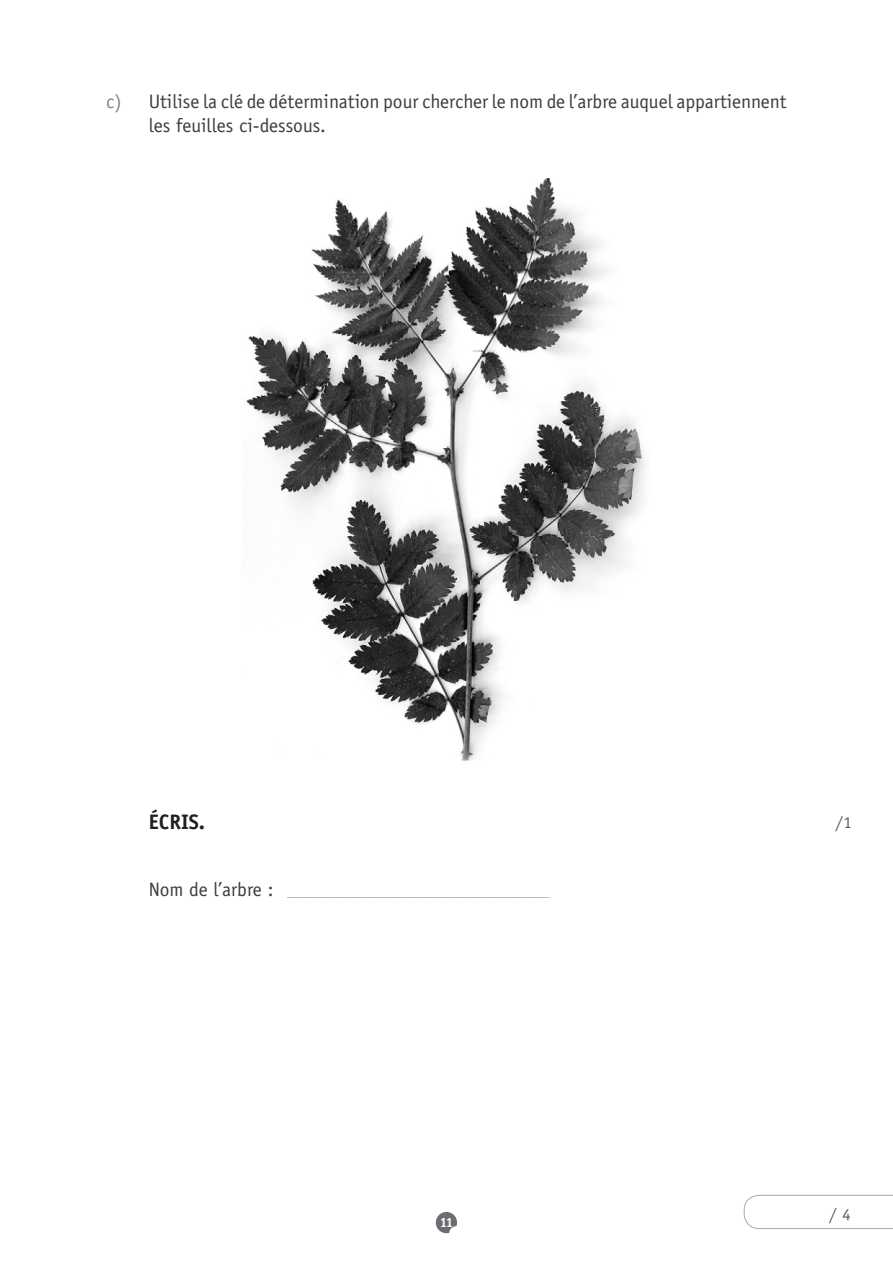
<style>
.page{position:relative;width:893px;height:1263px;background:#fff}
.page>*{position:absolute;margin:0;border:0;box-sizing:border-box;transform-origin:0 0}
.t1{font:700 21px "Officina Sans";color:#231f20}
.t2{font:19.5px/24px "Officina Sans";color:#3e3e3f}
.t3{font:16.5px "Officina Serif";color:#57585a}
.t4{font:15px "Officina Sans";color:#a8a9ad}
.t5{font:700 13.5px "Officina Serif";color:#fff}
.s1{color:#808285}
.s2{font-size:19.5px;color:#3e3e3f}
</style>
<div class="page">
<svg style="left:436px;top:1212px;width:21px;height:21px"></svg>
<img style="left:246px;top:179px;width:399px;height:582px">
<svg style="left:743px;top:1194px;width:150px;height:35px"></svg>
<p class="t2" style="left:149px;top:90px;width:639px;text-indent:-43px"><span class="s1">c)</span> Utilise la clé de détermination pour chercher le nom de l’arbre auquel appartiennent les feuilles ci-dessous.</p>
<p class="t1" style="left:149px;top:809px;width:58px">ÉCRIS.</p>
<p class="t4" style="left:149px;top:882px;width:402px"><span class="s2">Nom de l’arbre :</span> ___________________________________</p>
<p class="t5" style="left:440px;top:1214px;width:15px">11</p>
<p class="t3" style="left:835px;top:813px;width:18px">/1</p>
<p class="t3" style="left:829px;top:1204px;width:23px">/ 4</p>
</div>
